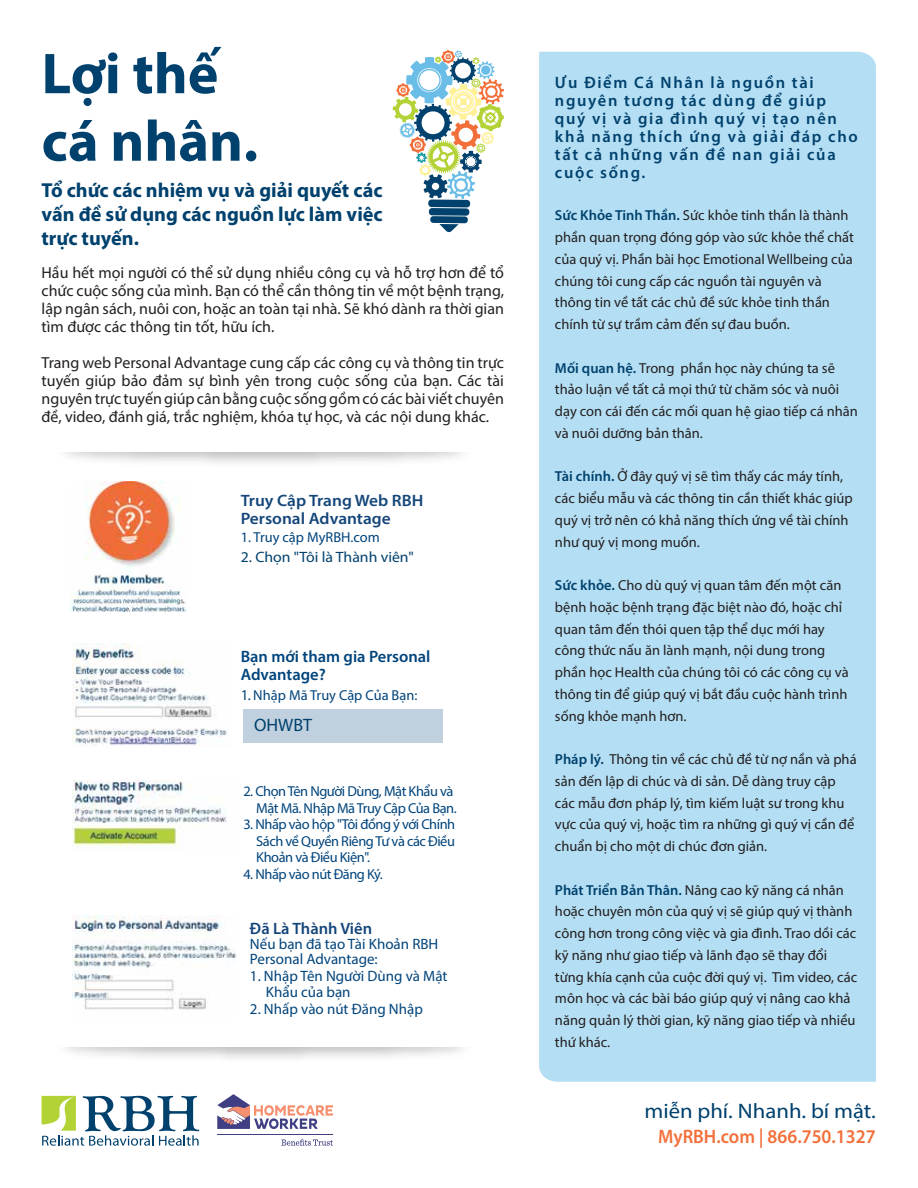
<style>
.page{position:relative;width:918px;height:1188px;background:#fff}
.page>*{position:absolute;margin:0;border:0;box-sizing:border-box;transform-origin:0 0}
.t1{font:700 58.05px/67.5px "Myriad Pro";color:#00416d}
.t2{font:21px "Myriad Pro";color:#00416d;scale:1.08 1}
.t3{font:700 20.25px/24px "Myriad Pro";color:#00416d;text-align:justify}
.t4{font:600 19.5px "Myriad Pro";color:#f3703a;scale:.95 1}
.t5{font:18px "Myriad";color:#00416d}
.t6{font:600 16.5px/18px "Myriad Pro";letter-spacing:.1em;color:#00416d}
.t7{font:600 16.5px/18px "Myriad Pro";color:#15467a;scale:1.05 1}
.t8{font:600 16.5px/18px "Myriad Pro";color:#00447c}
.t9{font:600 16.5px "Myriad Pro";color:#15467a}
.t10{font:16.05px/18px "Myriad Pro";color:#231f20;text-align:justify}
.t11{font:15px/15px "Myriad Pro";color:#00447c}
.t12{font:15px "Myriad Pro";color:#00416d;scale:1.05 1}
.t13{font:14.55px/21.8px "Myriad Pro";color:#231f20}
.t14{font:14.4px/16.5px "Myriad Pro";letter-spacing:-.03em;color:#00447c;text-align:right}
.t15{font:14.4px "Myriad Pro";color:#00447c}
.s1{font-size:15px;color:#00416d}
.s2{font-weight:600;color:#00416d}
</style>
<div class="page">
<div style="left:428px;top:200px;width:42px;height:7px;background:#00416d;border-radius:3px"></div>
<div style="left:429px;top:208px;width:40px;height:8px;background:#00416d;border-radius:3px"></div>
<div style="left:430px;top:216px;width:38px;height:7px;background:#00416d;border-radius:3px"></div>
<svg style="left:439px;top:224px;width:20px;height:8px"></svg>
<svg style="left:393px;top:50px;width:111px;height:149px"></svg>
<div style="left:539px;top:52px;width:337px;height:1030px;background:#b4def3"></div>
<img style="left:71px;top:482px;width:115px;height:130px">
<img style="left:72px;top:644px;width:155px;height:102px">
<div style="left:243px;top:709px;width:199px;height:34px;background:#c0d0de"></div>
<img style="left:72px;top:915px;width:165px;height:95px">
<img style="left:72px;top:780px;width:155px;height:68px">
<svg style="left:42px;top:1096px;width:157px;height:50px"></svg>
<hr style="left:217px;top:1134px;width:116px;height:1px;background:#403f84">
<svg style="left:217px;top:1094px;width:116px;height:35px"></svg>
<svg style="left:281px;top:1139px;width:52px;height:7px"></svg>
<h1 class="t1" style="left:42px;top:38px;width:218px">Lợi thế cá nhân.</h1>
<h3 class="t3" style="left:42px;top:178px;width:343px">Tổ chức các nhiệm vụ và giải quyết các vấn đề sử dụng các nguồn lực làm việc trực tuyến.</h3>
<p class="t10" style="left:42px;top:263px;width:464px">Hầu hết mọi người có thể sử dụng nhiều công cụ và hỗ trợ hơn để tổ chức cuộc sống của mình. Bạn có thể cần thông tin về một bệnh trạng, lập ngân sách, nuôi con, hoặc an toàn tại nhà. Sẽ khó dành ra thời gian tìm được các thông tin tốt, hữu ích.</p>
<p class="t10" style="left:42px;top:353px;width:464px">Trang web Personal Advantage cung cấp các công cụ và thông tin trực tuyến giúp bảo đảm sự bình yên trong cuộc sống của bạn. Các tài nguyên trực tuyến giúp cân bằng cuộc sống gồm có các bài viết chuyên đề, video, đánh giá, trắc nghiệm, khóa tự học, và các nội dung khác.</p>
<p class="t7" style="left:241px;top:491px;width:175px">Truy Cập Trang Web RBH<br>Personal Advantage</p>
<p class="t15" style="left:241px;top:529px;width:141px">1. Truy cập MyRBH.com</p>
<p class="t12" style="left:241px;top:548px;width:166px">2. Chọn "Tôi là Thành viên"</p>
<p class="t8" style="left:241px;top:647px;width:191px">Bạn mới tham gia Personal<br>Advantage?</p>
<p class="t15" style="left:241px;top:686px;width:178px"><span class="s1">1.</span> Nhập Mã Truy Cập Của Bạn:</p>
<p class="t5" style="left:254px;top:714px;width:59px">OHWBT</p>
<p class="t14" style="left:243px;top:783px;width:215px">2. Chọn Tên Người Dùng, Mật Khẩu và<br>Mật Mã. Nhập Mã Truy Cập Của Bạn.</p>
<p class="t14" style="left:256px;top:816px;width:200px;text-align:justify;text-indent:-13px">3. Nhấp vào hộp "Tôi đồng ý với Chính Sách về Quyền Riêng Tư và các Điều Khoản và Điều Kiện".</p>
<p class="t14" style="left:243px;top:865px;width:141px">4. Nhấp vào nút Đăng Ký.</p>
<p class="t9" style="left:250px;top:918px;width:124px">Đã Là Thành Viên</p>
<p class="t11" style="left:250px;top:936px;width:190px">Nếu bạn đã tạo Tài Khoản RBH<br>Personal Advantage:</p>
<p class="t11" style="left:266px;top:967px;width:183px;line-height:16.5px;text-indent:-16px">1. Nhập Tên Người Dùng và Mật<br>Khẩu của bạn</p>
<p class="t11" style="left:250px;top:1001px;width:175px">2. Nhấp vào nút Đăng Nhập</p>
<p class="t6" style="left:555px;top:73px;width:304px">Ưu Điểm Cá Nhân là nguồn tài nguyên tương tác dùng để giúp quý vị và gia đình quý vị tạo nên khả năng thích ứng và giải đáp cho tất cả những vấn đề nan giải của cuộc sống.</p>
<p class="t13" style="left:555px;top:205px;width:300px"><span class="s2">Sức Khỏe Tinh Thần.</span> Sức khỏe tinh thần là thành phần quan trọng đóng góp vào sức khỏe thể chất của quý vị. Phần bài học Emotional Wellbeing của chúng tôi cung cấp các nguồn tài nguyên và thông tin về tất các chủ đề sức khỏe tinh thần chính từ sự trầm cảm đến sự đau buồn.</p>
<p class="t13" style="left:555px;top:357px;width:304px"><span class="s2">Mối quan hệ.</span> Trong phần học này chúng ta sẽ thảo luận về tất cả mọi thứ từ chăm sóc và nuôi dạy con cái đến các mối quan hệ giao tiếp cá nhân và nuôi dưỡng bản thân.</p>
<p class="t13" style="left:555px;top:466px;width:299px"><span class="s2">Tài chính.</span> Ở đây quý vị sẽ tìm thấy các máy tính, các biểu mẫu và các thông tin cần thiết khác giúp quý vị trở nên có khả năng thích ứng về tài chính như quý vị mong muốn.</p>
<p class="t13" style="left:555px;top:574px;width:295px"><span class="s2">Sức khỏe.</span> Cho dù quý vị quan tâm đến một căn bệnh hoặc bệnh trạng đặc biệt nào đó, hoặc chỉ quan tâm đến thói quen tập thể dục mới hay công thức nấu ăn lành mạnh, nội dung trong phần học Health của chúng tôi có các công cụ và thông tin để giúp quý vị bắt đầu cuộc hành trình sống khỏe mạnh hơn.</p>
<p class="t13" style="left:555px;top:748px;width:303px"><span class="s2">Pháp lý.</span> Thông tin về các chủ đề từ nợ nần và phá sản đến lập di chúc và di sản. Dễ dàng truy cập các mẫu đơn pháp lý, tìm kiếm luật sư trong khu vực của quý vị, hoặc tìm ra những gì quý vị cần để chuẩn bị cho một di chúc đơn giản.</p>
<p class="t13" style="left:555px;top:879px;width:304px"><span class="s2">Phát Triển Bản Thân.</span> Nâng cao kỹ năng cá nhân hoặc chuyên môn của quý vị sẽ giúp quý vị thành công hơn trong công việc và gia đình. Trao dồi các kỹ năng như giao tiếp và lãnh đạo sẽ thay đổi từng khía cạnh của cuộc đời quý vị. Tìm video, các môn học và các bài báo giúp quý vị nâng cao khả năng quản lý thời gian, kỹ năng giao tiếp và nhiều thứ khác.</p>
<h2 class="t2" style="left:644px;top:1098px;width:216px">miễn phí. Nhanh. bí mật.</h2>
<h3 class="t4" style="left:658px;top:1124px;width:231px">MyRBH.com | 866.750.1327</h3>
</div>
